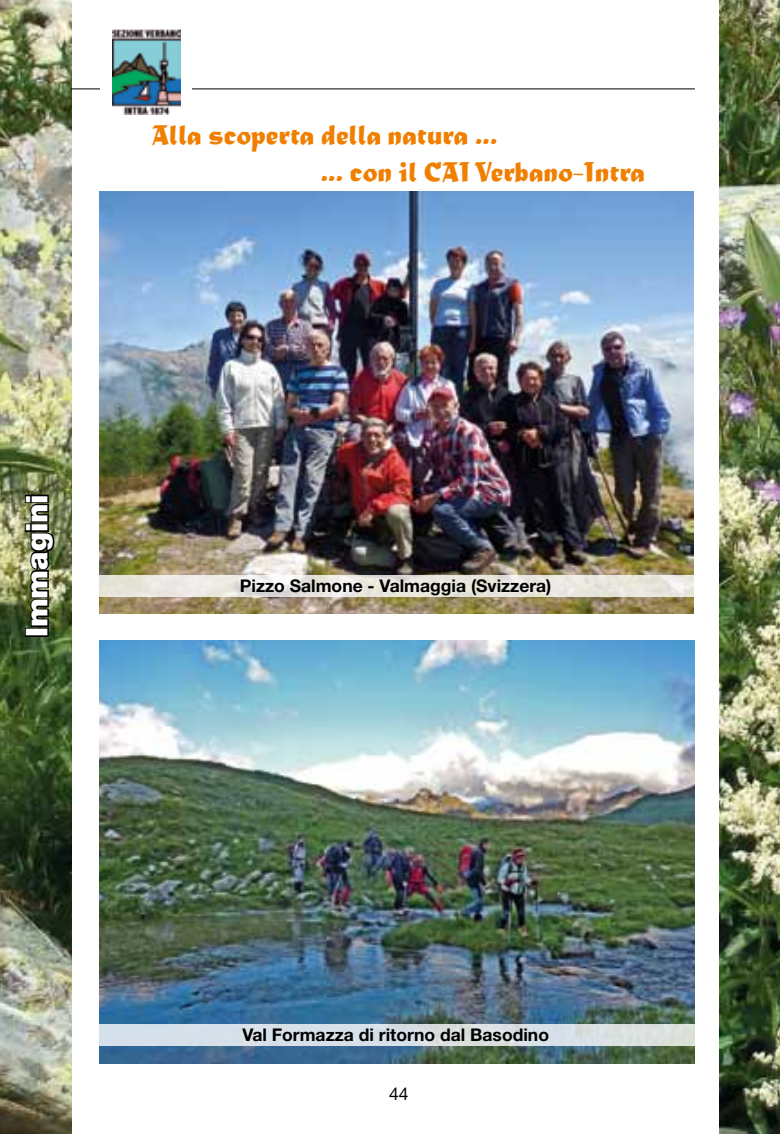
<style>
.page{position:relative;width:780px;height:1134px;background:#fff}
.page>*{position:absolute;margin:0;border:0;box-sizing:border-box;transform-origin:0 0}
.t1{font:30px/37.5px "Matura MT Std";color:#f07f00}
.t2{font:900 30px "Helvetica Neue LT Std";color:#fff}
.t3{font:700 17.5px "Helvetica Neue LT Std";color:#000}
.t4{font:17.5px "Helvetica Neue LT Std";color:#000}
</style>
<div class="page">
<img style="left:0;top:0;width:780px;height:1134px">
<div style="left:72px;top:0;width:646px;height:1134px;background:#fff"></div>
<hr style="left:71px;top:88px;width:623px;height:1px;background:#000">
<div style="left:100px;top:29px;width:92px;height:85px;background:#fff"></div>
<img style="left:112px;top:29px;width:68px;height:85px">
<img style="left:99px;top:641px;width:595px;height:422px">
<div style="left:25px;top:628px;width:24px;height:9px;border:2px solid #000"></div>
<svg style="left:29px;top:531px;width:26px;height:97px"></svg>
<div style="left:31px;top:523px;width:18px;height:9px;border:2px solid #000"></div>
<div style="left:25px;top:523px;width:7px;height:9px;border:2px solid #000"></div>
<svg style="left:29px;top:503px;width:21px;height:21px"></svg>
<div style="left:31px;top:495px;width:18px;height:8px;border:2px solid #000"></div>
<div style="left:25px;top:495px;width:7px;height:8px;border:2px solid #000"></div>
<img style="left:99px;top:191px;width:594px;height:422px">
<svg style="left:99px;top:575px;width:595px;height:21px;fill:#eae7df"></svg>
<div style="left:99px;top:1024px;width:595px;height:21px;background:linear-gradient(to right,#d5e0ed,#dbe0df)"></div>
<h1 class="t1" style="left:321px;top:119px;width:326px;text-indent:-169px">Alla scoperta della natura ...<br>... con il CAI Verbano-Intra</h1>
<h1 class="t2" style="left:19px;top:637px;width:145px;rotate:-90deg">Immagini</h1>
<p class="t3" style="left:240px;top:575px;width:313px">Pizzo Salmone - Valmaggia (Svizzera)</p>
<p class="t3" style="left:242px;top:1024px;width:308px">Val Formazza di ritorno dal Basodino</p>
<p class="t4" style="left:389px;top:1084px;width:21px">44</p>
</div>
